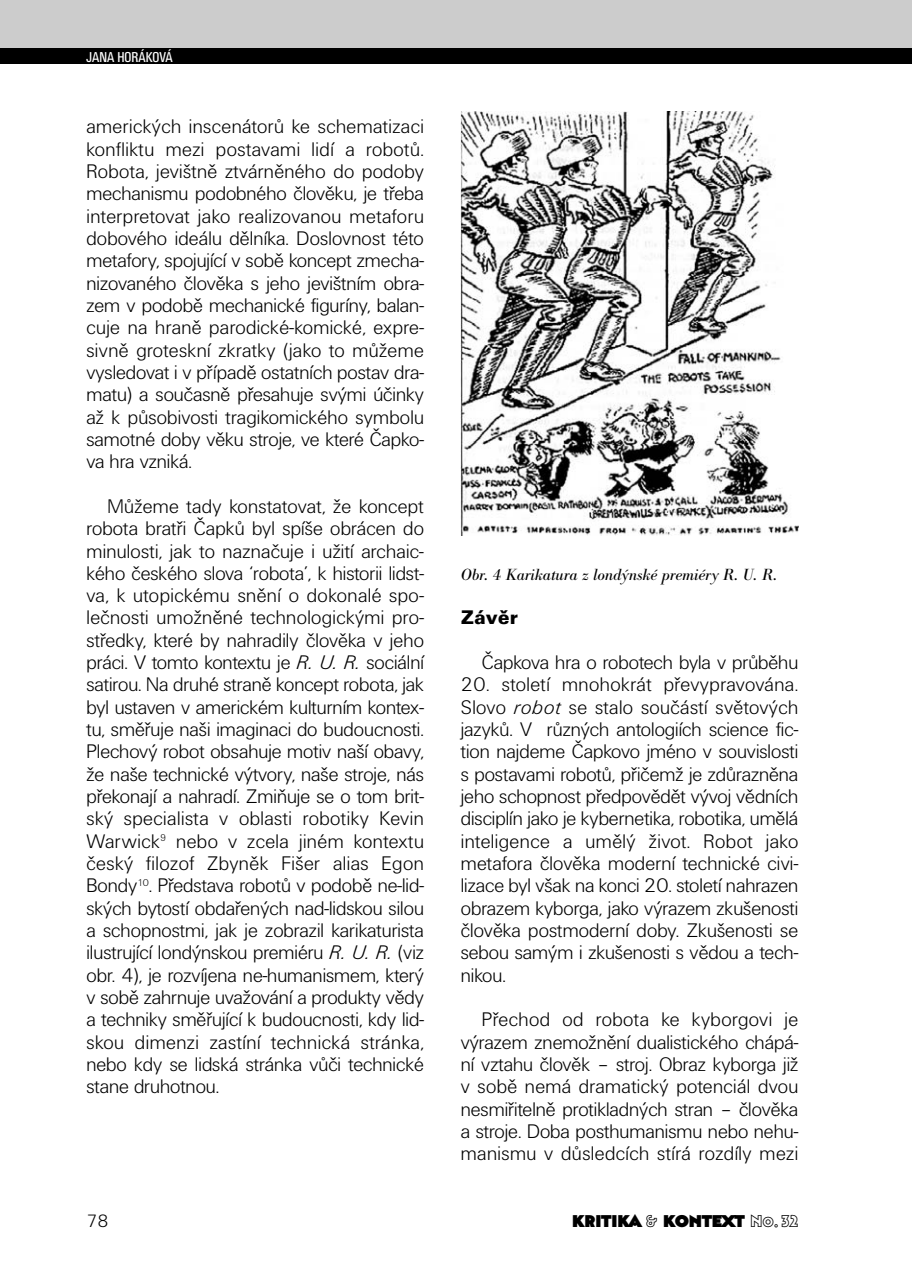
<style>
.page{position:relative;width:912px;height:1276px;background:#fff}
.page>*{position:absolute;margin:0;border:0;box-sizing:border-box;transform-origin:0 0}
.t1{font:300 20.4px/22.4px "Unitus DCE";color:#000;text-align:justify}
.t2{font:900 20.4px "Unitus TCE";color:#000}
.t3{font:300 18.6px "Unitus DCE";color:#000}
.t4{font:italic 16.8px "Bodoni Ant TCE";color:#000}
.t5{font:16.8px "Bahnhof Ultra";color:#000}
.t6{font:condensed 14.8px "Unitus TCE";color:#fff}
.s1{font-style:italic}
.s2{font-family:"Bahnhof Outline"}
</style>
<div class="page">
<svg style="left:0;top:0;width:912px;height:536px"></svg>
<p class="t6" style="left:86px;top:51px;width:88px">JANA HORÁKOVÁ</p>
<p class="t1" style="left:86px;top:117px;width:339px">amerických inscenátorů ke schematizaci konfliktu mezi postavami lidí a robotů.<br>Robota, jevištně ztvárněného do podoby mechanismu podobného člověku, je třeba interpretovat jako realizovanou metaforu dobového ideálu dělníka. Doslovnost této metafory, spojující v sobě koncept zmecha&shy;nizovaného člověka s jeho jevištním obra&shy;zem v podobě mechanické figuríny, balan&shy;cuje na hraně parodické-komické, expre&shy;sivně groteskní zkratky (jako to můžeme vysledovat i v případě ostatních postav dra&shy;matu) a současně přesahuje svými účinky až k působivosti tragikomického symbolu samotné doby věku stroje, ve které Čapko&shy;va hra vzniká.</p>
<p class="t1" style="left:86px;top:496px;width:339px;text-indent:21px">Můžeme tady konstatovat, že koncept robota bratři Čapků byl spíše obrácen do minulosti, jak to naznačuje i užití archaic&shy;kého českého slova ‘robota’, k historii lidst&shy;va, k utopickému snění o dokonalé spo&shy;lečnosti umožněné technologickými pro&shy;středky, které by nahradily člověka v jeho práci. V tomto kontextu je <span class="s1">R. U. R.</span> sociální satirou. Na druhé straně koncept robota, jak byl ustaven v americkém kulturním kontex&shy;tu, směřuje naši imaginaci do budoucnosti.<br>Plechový robot obsahuje motiv naší obavy, že naše technické výtvory, naše stroje, nás překonají a nahradí. Zmiňuje se o tom brit&shy;ský specialista v oblasti robotiky Kevin Warwick<sup>9</sup> nebo v zcela jiném kontextu český filozof Zbyněk Fišer alias Egon Bondy<sup>10</sup>. Představa robotů v podobě ne-lid&shy;ských bytostí obdařených nad-lidskou silou a schopnostmi, jak je zobrazil karikaturista ilustrující londýnskou premiéru <span class="s1">R. U. R.</span> (viz obr. 4), je rozvíjena ne-humanismem, který v sobě zahrnuje uvažování a produkty vědy a techniky směřující k budoucnosti, kdy lid&shy;skou dimenzi zastíní technická stránka, nebo kdy se lidská stránka vůči technické stane druhotnou.</p>
<p class="t4" style="left:461px;top:568px;width:318px">Obr. 4 Karikatura z londýnské premiéry R. U. R.</p>
<p class="t2" style="left:461px;top:610px;width:59px">Závěr</p>
<p class="t1" style="left:482px;top:653px;width:318px">Čapkova hra o robotech byla v průběhu</p>
<p class="t1" style="left:461px;top:675px;width:339px">20. století mnohokrát převypravována.<br>Slovo <span class="s1">robot</span> se stalo součástí světových jazyků. V různých antologiích science fic&shy;tion najdeme Čapkovo jméno v souvislosti s postavami robotů, přičemž je zdůrazněna jeho schopnost předpovědět vývoj vědních disciplín jako je kybernetika, robotika, umělá inteligence a umělý život. Robot jako metafora člověka moderní technické civi&shy;lizace byl však na konci 20. století nahrazen obrazem kyborga, jako výrazem zkušenosti člověka postmoderní doby. Zkušenosti se sebou samým i zkušenosti s vědou a tech&shy;nikou.</p>
<p class="t1" style="left:461px;top:1010px;width:339px;text-indent:21px">Přechod od robota ke kyborgovi je výrazem znemožnění dualistického chápá&shy;ní vztahu člověk – stroj. Obraz kyborga již v sobě nemá dramatický potenciál dvou nesmiřitelně protikladných stran – člověka a stroje. Doba posthumanismu nebo nehu&shy;manismu v důsledcích stírá rozdíly mezi</p>
<p class="t3" style="left:86px;top:1214px;width:24px">78</p>
<p class="t5" style="left:572px;top:1212px;width:227px">KRITIKA <span class="s2">&amp;</span> KONTEXT <span class="s2">No.32</span></p>
</div>
